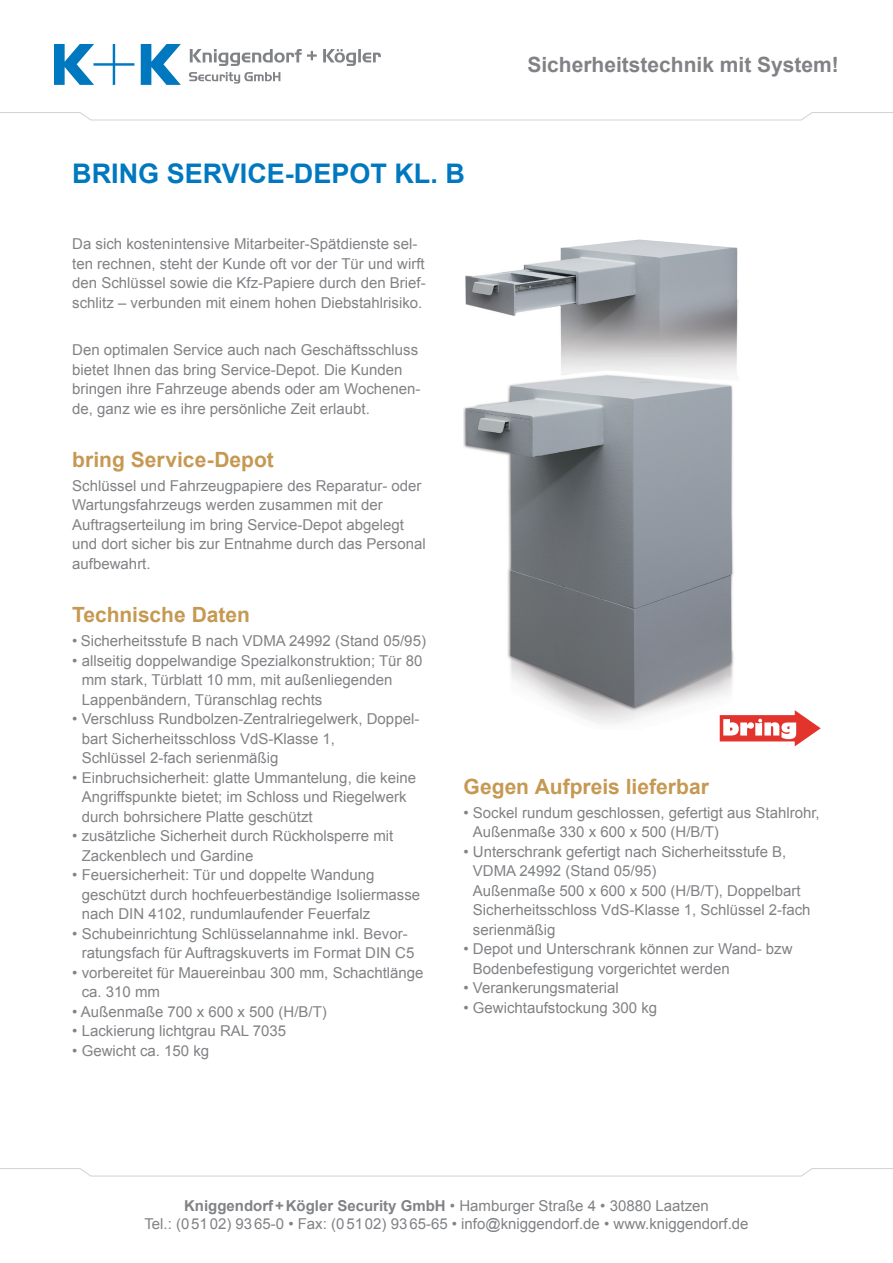
<style>
.page{position:relative;width:893px;height:1263px;background:#fff}
.page>*{position:absolute;margin:0;border:0;box-sizing:border-box;transform-origin:0 0}
.t1{font:700 27px "Arial";color:#0078c0}
.t2{font:700 21px "Arial";color:#c69953}
.t3{font:700 21px "Arial";color:#808285}
.t4{font:15px/19.5px "Arial";color:#808285}
.s1{font-weight:700}
</style>
<div class="page">
<svg style="left:0;top:44px;width:893px;height:77px"></svg>
<svg style="left:141px;top:44px;width:40px;height:41px"></svg>
<svg style="left:54px;top:44px;width:80px;height:41px"></svg>
<svg style="left:189px;top:72px;width:91px;height:12px"></svg>
<svg style="left:190px;top:49px;width:191px;height:17px"></svg>
<svg style="left:0;top:1168px;width:893px;height:9px"></svg>
<img style="left:463px;top:319px;width:275px;height:410px">
<div style="left:734px;top:434px;width:40px;height:55px;background:#fff"></div>
<svg style="left:465px;top:239px;width:273px;height:80px"></svg>
<svg style="left:720px;top:710px;width:101px;height:36px"></svg>
<h1 class="t1" style="left:72px;top:156px;width:394px">BRING SERVICE-DEPOT KL. B</h1>
<h2 class="t3" style="left:527px;top:51px;width:313px">Sicherheitstechnik mit System!</h2>
<p class="t4" style="left:72px;top:234px;width:355px">Da sich kostenintensive Mitarbeiter-Spätdienste sel&shy;ten rechnen, steht der Kunde oft vor der Tür und wirft den Schlüssel sowie die Kfz-Papiere durch den Brief&shy;schlitz – verbunden mit einem hohen Diebstahlrisiko.</p>
<p class="t4" style="left:72px;top:340px;width:350px">Den optimalen Service auch nach Geschäftsschluss bietet Ihnen das bring Service-Depot. Die Kunden bringen ihre Fahrzeuge abends oder am Wochenen&shy;de, ganz wie es ihre persönliche Zeit erlaubt.</p>
<h2 class="t2" style="left:72px;top:446px;width:203px">bring Service-Depot</h2>
<p class="t4" style="left:72px;top:476px;width:355px">Schlüssel und Fahrzeugpapiere des Reparatur- oder Wartungsfahrzeugs werden zusammen mit der Auftragserteilung im bring Service-Depot abgelegt und dort sicher bis zur Entnahme durch das Personal aufbewahrt.</p>
<h2 class="t2" style="left:72px;top:601px;width:179px">Technische Daten</h2>
<p class="t4" style="left:72px;top:631px;width:355px">• Sicherheitsstufe B nach VDMA 24992 (Stand 05/95)</p>
<p class="t4" style="left:82px;top:651px;width:342px;text-indent:-9px">• allseitig doppelwandige Spezialkonstruktion; Tür 80 mm stark, Türblatt 10 mm, mit außenliegenden<br>Lappenbändern, Türanschlag rechts</p>
<p class="t4" style="left:82px;top:709px;width:339px;text-indent:-9px">• Verschluss Rundbolzen-Zentralriegelwerk, Doppel&shy;bart Sicherheitsschloss VdS-Klasse 1,<br>Schlüssel 2-fach serienmäßig</p>
<p class="t4" style="left:82px;top:768px;width:336px;text-indent:-9px">• Einbruchsicherheit: glatte Ummantelung, die keine<br>Angriffspunkte bietet; im Schloss und Riegelwerk durch bohrsichere Platte geschützt</p>
<p class="t4" style="left:82px;top:826px;width:313px;text-indent:-9px">• zusätzliche Sicherheit durch Rückholsperre mit<br>Zackenblech und Gardine</p>
<p class="t4" style="left:82px;top:865px;width:340px;text-indent:-9px">• Feuersicherheit: Tür und doppelte Wandung geschützt durch hochfeuerbeständige Isoliermasse nach DIN 4102, rundumlaufender Feuerfalz</p>
<p class="t4" style="left:82px;top:924px;width:334px;text-indent:-9px">• Schubeinrichtung Schlüsselannahme inkl. Bevor&shy;ratungsfach für Auftragskuverts im Format DIN C5</p>
<p class="t4" style="left:82px;top:963px;width:343px;text-indent:-9px">• vorbereitet für Mauereinbau 300 mm, Schachtlänge ca. 310 mm</p>
<p class="t4" style="left:72px;top:1002px;width:256px">• Außenmaße 700 x 600 x 500 (H/B/T)</p>
<p class="t4" style="left:72px;top:1021px;width:215px">• Lackierung lichtgrau RAL 7035</p>
<p class="t4" style="left:72px;top:1041px;width:138px">• Gewicht ca. 150 kg</p>
<h2 class="t2" style="left:463px;top:773px;width:247px">Gegen Aufpreis lieferbar</h2>
<p class="t4" style="left:473px;top:803px;width:348px;text-indent:-9px">• Sockel rundum geschlossen, gefertigt aus Stahlrohr,<br>Außenmaße 330 x 600 x 500 (H/B/T)</p>
<p class="t4" style="left:473px;top:842px;width:339px;text-indent:-9px">• Unterschrank gefertigt nach Sicherheitsstufe B, VDMA 24992 (Stand 05/95)<br>Außenmaße 500 x 600 x 500 (H/B/T), Doppelbart Sicherheitsschloss VdS-Klasse 1, Schlüssel 2-fach serienmäßig</p>
<p class="t4" style="left:473px;top:939px;width:321px;text-indent:-9px">• Depot und Unterschrank können zur Wand- bzw<br>Bodenbefestigung vorgerichtet werden</p>
<p class="t4" style="left:463px;top:978px;width:157px">• Verankerungsmaterial</p>
<p class="t4" style="left:463px;top:998px;width:195px">• Gewichtaufstockung 300 kg</p>
<p class="t4" style="left:144px;top:1197px;width:606px;line-height:18px;text-align:center"><span class="s1">Kniggendorf + Kögler Security GmbH</span> • Hamburger Straße 4 • 30880 Laatzen<br>Tel.: (0 51 02) 93 65-0 • Fax: (0 51 02) 93 65-65 • info@kniggendorf.de • www.kniggendorf.de</p>
</div>
